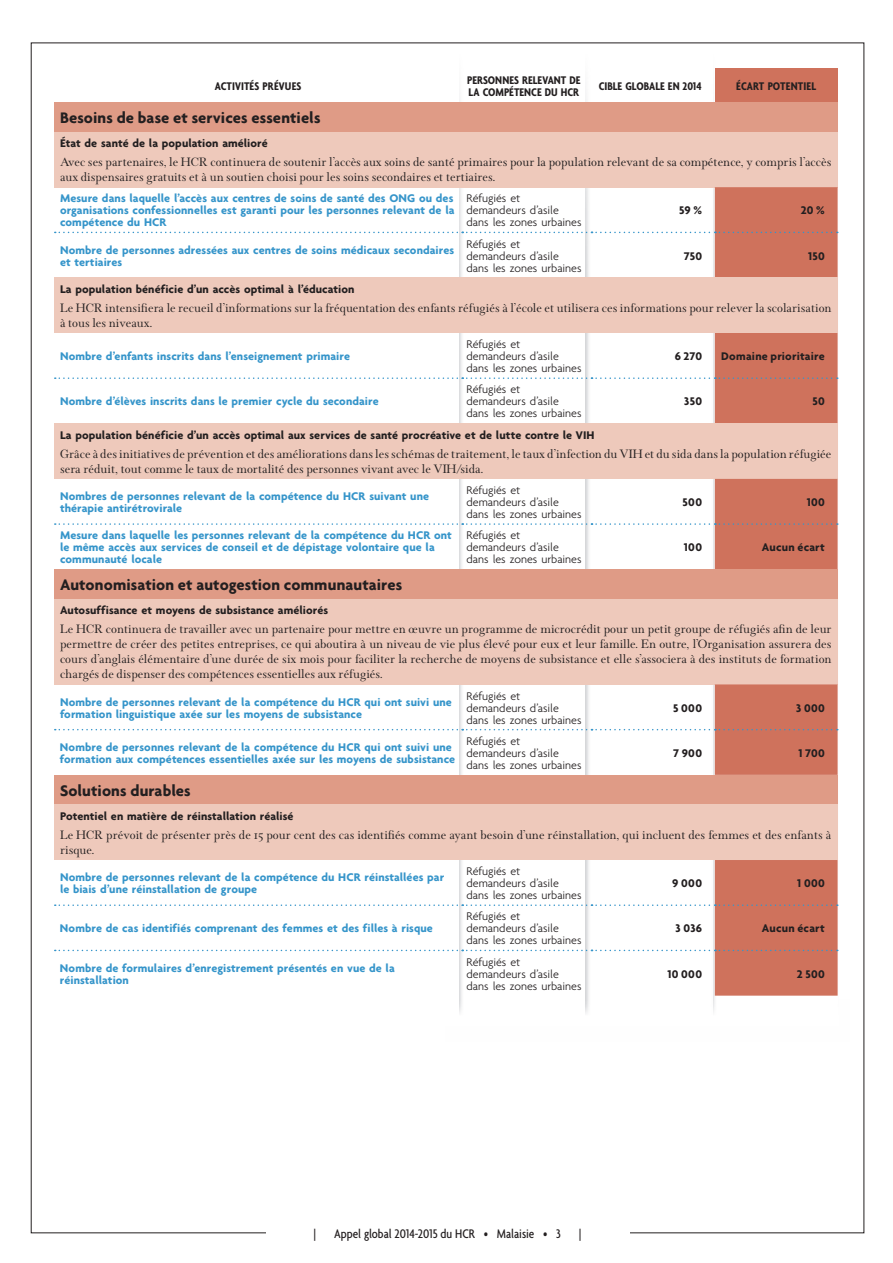
<style>
.page{position:relative;width:893px;height:1263px;background:#fff}
.page>*{position:absolute;margin:0;border:0;box-sizing:border-box;transform-origin:0 0}
.t1{font:700 16.5px "Agenda";letter-spacing:.005em;color:#231f20}
.t2{font:13.5px/15px "Wessex";color:#231f20}
.t3{font:500 condensed 13.5px "Agenda";letter-spacing:-.005em;color:#231f20}
.t4{font:700 12px/12px "Agenda";letter-spacing:.005em;color:#3695ca}
.t5{font:300 12px/12px "Agenda";color:#231f20}
.t6{font:700 12px "Agenda";letter-spacing:.005em;color:#231f20}
.t7{font:700 condensed 12px/12px "Agenda";letter-spacing:.005em;color:#231f20}
</style>
<div class="page">
<div style="left:715px;top:68px;width:123px;height:34px;background:#cf725c"></div>
<div style="left:54px;top:102px;width:784px;height:30px;background:#df9b86"></div>
<div style="left:54px;top:132px;width:784px;height:55px;background:#eec9bb"></div>
<svg style="left:55px;top:187px;width:783px;height:91px"></svg>
<div style="left:54px;top:278px;width:784px;height:55px;background:#eec9bb"></div>
<svg style="left:55px;top:333px;width:783px;height:90px"></svg>
<div style="left:54px;top:423px;width:784px;height:56px;background:#eec9bb"></div>
<svg style="left:55px;top:479px;width:783px;height:90px"></svg>
<div style="left:54px;top:569px;width:784px;height:30px;background:#df9b86"></div>
<div style="left:54px;top:599px;width:784px;height:85px;background:#eec9bb"></div>
<svg style="left:55px;top:684px;width:783px;height:91px"></svg>
<div style="left:54px;top:775px;width:784px;height:30px;background:#df9b86"></div>
<div style="left:54px;top:805px;width:784px;height:55px;background:#eec9bb"></div>
<svg style="left:55px;top:860px;width:783px;height:153px"></svg>
<p class="t7" style="left:215px;top:80px;width:88px">ACTIVITÉS PRÉVUES</p>
<p class="t7" style="left:467px;top:74px;width:115px">PERSONNES RELEVANT DE<br>LA COMPÉTENCE DU HCR</p>
<p class="t7" style="left:599px;top:80px;width:104px">CIBLE GLOBALE EN 2014</p>
<p class="t7" style="left:736px;top:80px;width:81px">ÉCART POTENTIEL</p>
<p class="t1" style="left:60px;top:108px;width:262px">Besoins de base et services essentiels</p>
<p class="t6" style="left:60px;top:136px;width:209px">État de santé de la population amélioré</p>
<p class="t2" style="left:60px;top:155px;width:773px">Avec ses partenaires, le HCR continuera de soutenir l’accès aux soins de santé primaires pour la population relevant de sa compétence, y compris l’accès aux dispensaires gratuits et à un soutien choisi pour les soins secondaires et tertiaires.</p>
<p class="t4" style="left:60px;top:192px;width:396px;text-align:justify">Mesure dans laquelle l’accès aux centres de soins de santé des ONG ou des organisations confessionnelles est garanti pour les personnes relevant de la compétence du HCR</p>
<p class="t5" style="left:466px;top:192px;width:117px">Réfugiés et demandeurs d’asile dans les zones urbaines</p>
<p class="t6" style="left:679px;top:203px;width:24px">59 %</p>
<p class="t6" style="left:801px;top:203px;width:26px">20 %</p>
<p class="t4" style="left:60px;top:243px;width:396px">Nombre de personnes adressées aux centres de soins médicaux secondaires et tertiaires</p>
<p class="t5" style="left:466px;top:238px;width:117px">Réfugiés et demandeurs d’asile dans les zones urbaines</p>
<p class="t6" style="left:684px;top:248px;width:20px">750</p>
<p class="t6" style="left:808px;top:248px;width:18px">150</p>
<p class="t6" style="left:60px;top:282px;width:296px">La population bénéficie d’un accès optimal à l’éducation</p>
<p class="t2" style="left:60px;top:301px;width:773px">Le HCR intensifiera le recueil d’informations sur la fréquentation des enfants réfugiés à l’école et utilisera ces informations pour relever la scolarisation à tous les niveaux.</p>
<p class="t4" style="left:60px;top:350px;width:291px">Nombre d’enfants inscrits dans l’enseignement primaire</p>
<p class="t5" style="left:466px;top:338px;width:117px">Réfugiés et demandeurs d’asile dans les zones urbaines</p>
<p class="t6" style="left:675px;top:349px;width:29px">6 270</p>
<p class="t6" style="left:721px;top:349px;width:105px">Domaine prioritaire</p>
<p class="t4" style="left:60px;top:395px;width:320px">Nombre d’élèves inscrits dans le premier cycle du secondaire</p>
<p class="t5" style="left:466px;top:383px;width:117px">Réfugiés et demandeurs d’asile dans les zones urbaines</p>
<p class="t6" style="left:684px;top:394px;width:19px">350</p>
<p class="t6" style="left:812px;top:394px;width:14px">50</p>
<p class="t6" style="left:60px;top:427px;width:536px">La population bénéficie d’un accès optimal aux services de santé procréative et de lutte contre le VIH</p>
<p class="t2" style="left:60px;top:446px;width:773px">Grâce à des initiatives de prévention et des améliorations dans les schémas de traitement, le taux d’infection du VIH et du sida dans la population réfugiée sera réduit, tout comme le taux de mortalité des personnes vivant avec le VIH/sida.</p>
<p class="t4" style="left:60px;top:490px;width:371px">Nombres de personnes relevant de la compétence du HCR suivant une thérapie antirétrovirale</p>
<p class="t5" style="left:466px;top:484px;width:117px">Réfugiés et demandeurs d’asile dans les zones urbaines</p>
<p class="t6" style="left:683px;top:495px;width:21px">500</p>
<p class="t6" style="left:807px;top:495px;width:20px">100</p>
<p class="t4" style="left:60px;top:529px;width:393px">Mesure dans laquelle les personnes relevant de la compétence du HCR ont le même accès aux services de conseil et de dépistage volontaire que la communauté locale</p>
<p class="t5" style="left:466px;top:529px;width:117px">Réfugiés et demandeurs d’asile dans les zones urbaines</p>
<p class="t6" style="left:684px;top:540px;width:20px">100</p>
<p class="t6" style="left:762px;top:540px;width:64px">Aucun écart</p>
<p class="t1" style="left:60px;top:575px;width:344px">Autonomisation et autogestion communautaires</p>
<p class="t6" style="left:60px;top:603px;width:270px">Autosuffisance et moyens de subsistance améliorés</p>
<p class="t2" style="left:60px;top:622px;width:773px;text-align:justify">Le HCR continuera de travailler avec un partenaire pour mettre en œuvre un programme de microcrédit pour un petit groupe de réfugiés afin de leur permettre de créer des petites entreprises, ce qui aboutira à un niveau de vie plus élevé pour eux et leur famille. En outre, l’Organisation assurera des cours d’anglais élémentaire d’une durée de six mois pour faciliter la recherche de moyens de subsistance et elle s’associera à des instituts de formation chargés de dispenser des compétences essentielles aux réfugiés.</p>
<p class="t4" style="left:60px;top:695px;width:393px">Nombre de personnes relevant de la compétence du HCR qui ont suivi une formation linguistique axée sur les moyens de subsistance</p>
<p class="t5" style="left:466px;top:690px;width:117px">Réfugiés et demandeurs d’asile dans les zones urbaines</p>
<p class="t6" style="left:673px;top:700px;width:30px">5 000</p>
<p class="t6" style="left:796px;top:700px;width:30px">3 000</p>
<p class="t4" style="left:60px;top:741px;width:397px">Nombre de personnes relevant de la compétence du HCR qui ont suivi une formation aux compétences essentielles axée sur les moyens de subsistance</p>
<p class="t5" style="left:466px;top:735px;width:117px">Réfugiés et demandeurs d’asile dans les zones urbaines</p>
<p class="t6" style="left:673px;top:746px;width:30px">7 900</p>
<p class="t6" style="left:798px;top:746px;width:28px">1 700</p>
<p class="t1" style="left:60px;top:781px;width:132px">Solutions durables</p>
<p class="t6" style="left:60px;top:808px;width:235px">Potentiel en matière de réinstallation réalisé</p>
<p class="t2" style="left:60px;top:827px;width:773px">Le HCR prévoit de présenter près de 15 pour cent des cas identifiés comme ayant besoin d’une réinstallation, qui incluent des femmes et des enfants à risque.</p>
<p class="t4" style="left:60px;top:871px;width:386px">Nombre de personnes relevant de la compétence du HCR réinstallées par le biais d’une réinstallation de groupe</p>
<p class="t5" style="left:466px;top:865px;width:117px">Réfugiés et demandeurs d’asile dans les zones urbaines</p>
<p class="t6" style="left:672px;top:876px;width:31px">9 000</p>
<p class="t6" style="left:797px;top:876px;width:29px">1 000</p>
<p class="t4" style="left:60px;top:922px;width:374px">Nombre de cas identifiés comprenant des femmes et des filles à risque</p>
<p class="t5" style="left:466px;top:910px;width:117px">Réfugiés et demandeurs d’asile dans les zones urbaines</p>
<p class="t4" style="left:60px;top:961px;width:336px">Nombre de formulaires d’enregistrement présentés en vue de la réinstallation</p>
<p class="t5" style="left:466px;top:955px;width:117px">Réfugiés et demandeurs d’asile dans les zones urbaines</p>
<p class="t6" style="left:676px;top:921px;width:28px">3 036</p>
<p class="t6" style="left:762px;top:921px;width:64px">Aucun écart</p>
<p class="t6" style="left:667px;top:966px;width:36px">10 000</p>
<p class="t6" style="left:797px;top:966px;width:29px">2 500</p>
<p class="t3" style="left:313px;top:1225px;width:4px">|</p>
<p class="t3" style="left:334px;top:1225px;width:228px">Appel global 2014-2015 du HCR • Malaisie • 3</p>
<p class="t3" style="left:579px;top:1225px;width:4px">|</p>
</div>
